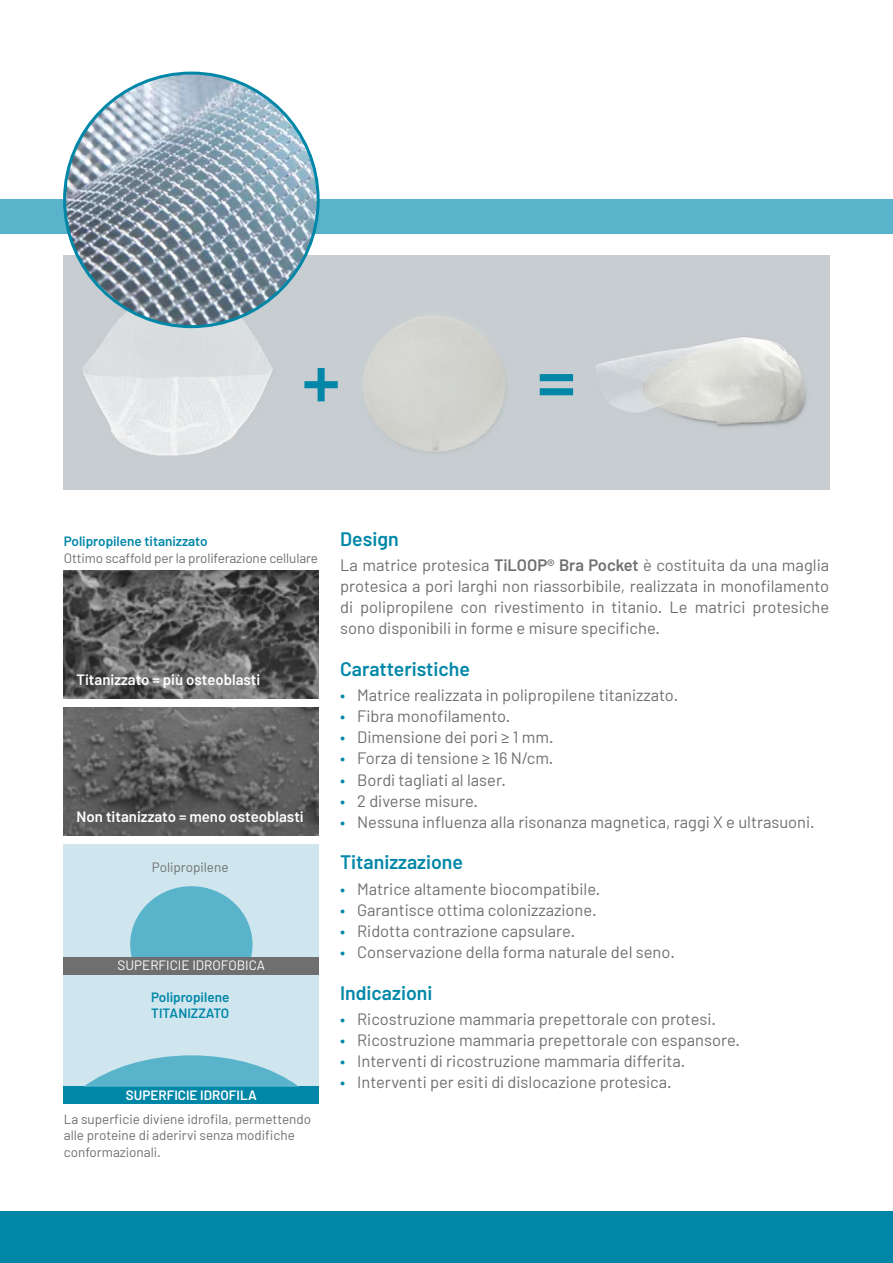
<style>
.page{position:relative;width:893px;height:1263px;background:#fff}
.page>*{position:absolute;margin:0;border:0;box-sizing:border-box;transform-origin:0 0}
.t1{font:600 19.5px "Barlow";color:#0087a8}
.t2{font:16.5px/21px "Barlow";color:#706f6f;text-align:justify}
.t3{font:600 15px "Barlow";color:#fff}
.t4{font:13.5px/16.5px "Barlow";color:#706f6f}
.t5{font:600 13.5px/16.2px "Barlow";color:#0087a8}
.t6{font:13.5px "Barlow";color:#fff}
.t7{font:600 13.5px "Barlow";color:#fff}
.s1{font-weight:600}
.s2{color:#0087a8}
</style>
<div class="page">
<img style="left:64px;top:255px;width:765px;height:234px">
<svg style="left:304px;top:368px;width:34px;height:33px"></svg>
<svg style="left:540px;top:374px;width:33px;height:21px"></svg>
<div style="left:0;top:1212px;width:893px;height:51px;background:#0087a8"></div>
<div style="left:0;top:200px;width:893px;height:34px;background:#59b3cb"></div>
<img style="left:65px;top:73px;width:253px;height:254px;border-radius:127px">
<img style="left:64px;top:707px;width:255px;height:128px">
<img style="left:64px;top:570px;width:255px;height:128px">
<div style="left:64px;top:974px;width:255px;height:130px;background:#cfe6ef"></div>
<div style="left:64px;top:1087px;width:255px;height:17px;background:#0087a8"></div>
<svg style="left:84px;top:1055px;width:215px;height:32px"></svg>
<div style="left:64px;top:844px;width:255px;height:130px;background:#cfe6ef"></div>
<svg style="left:130px;top:886px;width:123px;height:71px"></svg>
<div style="left:64px;top:957px;width:255px;height:17px;background:#706f6f"></div>
<p class="t5" style="left:64px;top:533px;width:145px">Polipropilene titanizzato</p>
<p class="t4" style="left:64px;top:549px;width:256px">Ottimo scaffold per la proliferazione cellulare</p>
<p class="t3" style="left:77px;top:671px;width:185px">Titanizzato = più osteoblasti</p>
<p class="t3" style="left:77px;top:807px;width:229px">Non titanizzato = meno osteoblasti</p>
<p class="t4" style="left:152px;top:859px;width:78px">Polipropilene</p>
<p class="t6" style="left:118px;top:957px;width:149px">SUPERFICIE IDROFOBICA</p>
<p class="t5" style="left:151px;top:989px;width:80px">Polipropilene<br>TITANIZZATO</p>
<p class="t7" style="left:126px;top:1087px;width:132px">SUPERFICIE IDROFILA</p>
<p class="t4" style="left:64px;top:1110px;width:249px">La superficie diviene idrofila, permettendo alle proteine di aderirvi senza modifiche conformazionali.</p>
<p class="t1" style="left:340px;top:527px;width:60px">Design</p>
<p class="t2" style="left:340px;top:554px;width:490px">La matrice protesica <span class="s1">TiLOOP® Bra Pocket</span> è costituita da una maglia protesica a pori larghi non riassorbibile, realizzata in monofilamento di polipropilene con rivestimento in titanio. Le matrici protesiche sono disponibili in forme e misure specifiche.</p>
<p class="t1" style="left:340px;top:657px;width:131px">Caratteristiche</p>
<p class="t2" style="left:340px;top:685px;width:340px"><span class="s2">•</span> Matrice realizzata in polipropilene titanizzato.</p>
<p class="t2" style="left:340px;top:706px;width:172px"><span class="s2">•</span> Fibra monofilamento.</p>
<p class="t2" style="left:340px;top:727px;width:215px"><span class="s2">•</span> Dimensione dei pori ≥ 1 mm.</p>
<p class="t2" style="left:340px;top:748px;width:215px"><span class="s2">•</span> Forza di tensione ≥ 16 N/cm.</p>
<p class="t2" style="left:340px;top:769px;width:167px"><span class="s2">•</span> Bordi tagliati al laser.</p>
<p class="t2" style="left:340px;top:790px;width:139px"><span class="s2">•</span> 2 diverse misure.</p>
<p class="t2" style="left:340px;top:811px;width:476px"><span class="s2">•</span> Nessuna influenza alla risonanza magnetica, raggi X e ultrasuoni.</p>
<p class="t1" style="left:340px;top:850px;width:124px">Titanizzazione</p>
<p class="t2" style="left:340px;top:878px;width:262px"><span class="s2">•</span> Matrice altamente biocompatibile.</p>
<p class="t2" style="left:340px;top:899px;width:258px"><span class="s2">•</span> Garantisce ottima colonizzazione.</p>
<p class="t2" style="left:340px;top:920px;width:237px"><span class="s2">•</span> Ridotta contrazione capsulare.</p>
<p class="t2" style="left:340px;top:941px;width:336px"><span class="s2">•</span> Conservazione della forma naturale del seno.</p>
<p class="t1" style="left:340px;top:981px;width:94px">Indicazioni</p>
<p class="t2" style="left:340px;top:1008px;width:377px"><span class="s2">•</span> Ricostruzione mammaria prepettorale con protesi.</p>
<p class="t2" style="left:340px;top:1029px;width:401px"><span class="s2">•</span> Ricostruzione mammaria prepettorale con espansore.</p>
<p class="t2" style="left:340px;top:1050px;width:347px"><span class="s2">•</span> Interventi di ricostruzione mammaria differita.</p>
<p class="t2" style="left:340px;top:1071px;width:333px"><span class="s2">•</span> Interventi per esiti di dislocazione protesica.</p>
</div>
